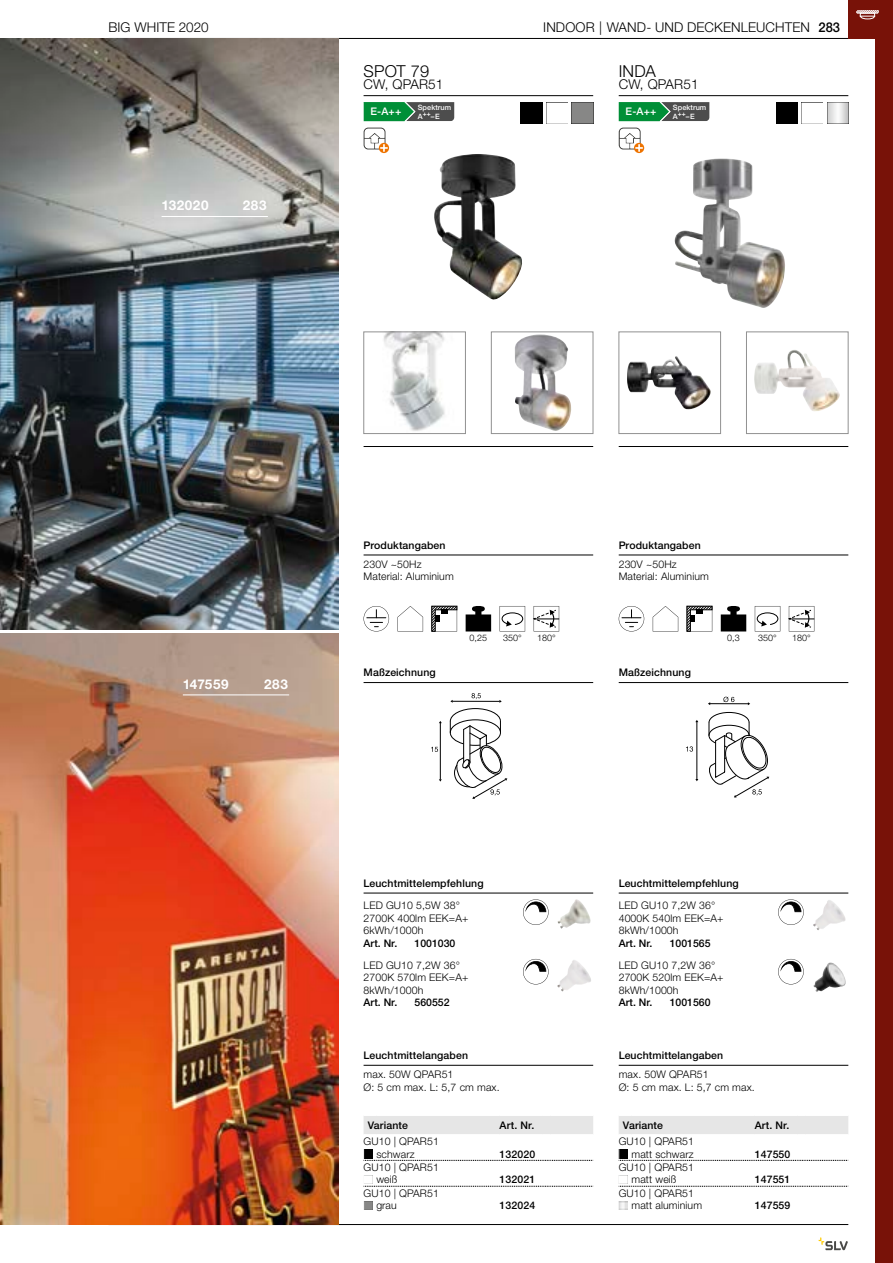
<style>
.page{position:relative;width:893px;height:1263px;background:#fff}
.page>*{position:absolute;margin:0;border:0;box-sizing:border-box;transform-origin:0 0}
.t1{font:300 16.5px "Helvetica Neue LTW1 G";letter-spacing:.01em;color:#000}
.t2{font:300 13.5px "Helvetica Neue LTW1 G";letter-spacing:.01em;color:#000}
.t3{font:700 13.5px "Helvetica Neue LTW1 G";letter-spacing:.04em;color:#fff}
.t4{font:500 13.5px "Helvetica Neue LTW1 G";color:#000;scale:.96 1}
.t5{font:300 10.5px/12.8px "Helvetica Neue LTW1 G";letter-spacing:.01em;color:#000}
.t6{font:500 10.5px "Helvetica Neue LTW1 G";letter-spacing:.01em;color:#000}
.t7{font:500 10.5px "Helvetica Neue LTW1 G";color:#fff}
.t8{font:300 9px "Helvetica Neue LTW1 G";color:#000}
.t9{font:500 7.35px/8.9px "Helvetica Neue LTW1 G";letter-spacing:.01em;color:#fff}
</style>
<div class="page">
<hr style="left:108px;top:38px;width:740px;height:1px;background:#000">
<div style="left:876px;top:38px;width:17px;height:1225px;background:#781208"></div>
<div style="left:848px;top:0;width:45px;height:39px;background:#781208"></div>
<svg style="left:857px;top:11px;width:21px;height:8px"></svg>
<div style="left:860px;top:13px;width:15px;height:3px;border:1px solid #fff"></div>
<svg style="left:819px;top:1237px;width:29px;height:13px"></svg>
<hr style="left:108px;top:1224px;width:740px;height:1px;background:#000">
<img style="left:434px;top:154px;width:88px;height:146px">
<img style="left:383px;top:334px;width:62px;height:97px">
<div style="left:364px;top:332px;width:102px;height:102px;border:1px solid #919191"></div>
<img style="left:515px;top:335px;width:56px;height:96px">
<div style="left:491px;top:332px;width:102px;height:102px;border:1px solid #919191"></div>
<svg style="left:379px;top:143px;width:10px;height:10px"></svg>
<svg style="left:364px;top:128px;width:23px;height:23px"></svg>
<img style="left:557px;top:960px;width:34px;height:32px">
<img style="left:557px;top:899px;width:34px;height:30px">
<img style="left:674px;top:159px;width:111px;height:149px">
<img style="left:627px;top:356px;width:84px;height:54px">
<div style="left:619px;top:332px;width:102px;height:102px;border:1px solid #919191"></div>
<img style="left:754px;top:350px;width:86px;height:61px">
<div style="left:746px;top:332px;width:102px;height:102px;border:1px solid #919191"></div>
<svg style="left:634px;top:143px;width:10px;height:10px"></svg>
<svg style="left:619px;top:128px;width:23px;height:23px"></svg>
<img style="left:813px;top:962px;width:33px;height:30px">
<img style="left:813px;top:900px;width:33px;height:30px">
<img style="left:0;top:38px;width:338px;height:591px">
<img style="left:0;top:634px;width:338px;height:591px">
<hr style="left:183px;top:694px;width:106px;height:1px;background:#fff">
<hr style="left:162px;top:216px;width:106px;height:1px;background:#fff">
<img style="left:521px;top:102px;width:21px;height:21px">
<img style="left:546px;top:102px;width:22px;height:21px">
<img style="left:572px;top:102px;width:21px;height:21px">
<img style="left:776px;top:102px;width:21px;height:21px">
<img style="left:802px;top:102px;width:21px;height:1px">
<img style="left:827px;top:102px;width:21px;height:21px">
<svg style="left:364px;top:102px;width:90px;height:19px;background:#2b7246"></svg>
<svg style="left:619px;top:102px;width:90px;height:19px;background:#2a7246"></svg>
<hr style="left:364px;top:95px;width:229px;height:1px;background:#000">
<hr style="left:364px;top:446px;width:229px;height:1px;background:#000">
<hr style="left:364px;top:555px;width:229px;height:1px;background:#000">
<svg style="left:364px;top:606px;width:25px;height:25px"></svg>
<svg style="left:398px;top:606px;width:25px;height:25px"></svg>
<svg style="left:432px;top:606px;width:25px;height:25px"></svg>
<svg style="left:466px;top:606px;width:25px;height:25px"></svg>
<svg style="left:500px;top:606px;width:25px;height:25px"></svg>
<svg style="left:533px;top:606px;width:26px;height:25px"></svg>
<hr style="left:364px;top:682px;width:229px;height:1px;background:#000">
<hr style="left:440px;top:723px;width:1px;height:57px;background:#000">
<svg style="left:431px;top:747px;width:7px;height:5px"></svg>
<svg style="left:450px;top:693px;width:57px;height:106px"></svg>
<svg style="left:363px;top:1116px;width:231px;height:94px"></svg>
<hr style="left:364px;top:1065px;width:229px;height:1px;background:#000">
<hr style="left:364px;top:893px;width:229px;height:1px;background:#000">
<hr style="left:619px;top:95px;width:229px;height:1px;background:#000">
<hr style="left:619px;top:446px;width:229px;height:1px;background:#000">
<hr style="left:619px;top:555px;width:229px;height:1px;background:#000">
<svg style="left:619px;top:606px;width:25px;height:25px"></svg>
<svg style="left:653px;top:606px;width:25px;height:25px"></svg>
<svg style="left:687px;top:606px;width:25px;height:25px"></svg>
<svg style="left:721px;top:606px;width:25px;height:25px"></svg>
<svg style="left:755px;top:606px;width:25px;height:25px"></svg>
<svg style="left:788px;top:606px;width:26px;height:25px"></svg>
<hr style="left:619px;top:682px;width:229px;height:1px;background:#000">
<hr style="left:710px;top:703px;width:38px;height:1px;background:#000">
<hr style="left:697px;top:722px;width:1px;height:57px;background:#000">
<svg style="left:708px;top:712px;width:61px;height:85px"></svg>
<svg style="left:686px;top:746px;width:7px;height:6px"></svg>
<svg style="left:723px;top:697px;width:11px;height:5px"></svg>
<svg style="left:618px;top:1116px;width:231px;height:94px"></svg>
<hr style="left:619px;top:1065px;width:229px;height:1px;background:#000">
<hr style="left:619px;top:893px;width:229px;height:1px;background:#000">
<svg style="left:523px;top:899px;width:26px;height:26px"></svg>
<svg style="left:523px;top:959px;width:26px;height:25px"></svg>
<svg style="left:778px;top:899px;width:26px;height:26px"></svg>
<svg style="left:778px;top:959px;width:26px;height:25px"></svg>
<p class="t2" style="left:108px;top:19px;width:102px">BIG WHITE 2020</p>
<p class="t2" style="left:543px;top:19px;width:268px">INDOOR | WAND- UND DECKENLEUCHTEN</p>
<p class="t4" style="left:818px;top:19px;width:24px">283</p>
<h1 class="t1" style="left:364px;top:61px;width:67px">SPOT 79</h1>
<p class="t2" style="left:364px;top:76px;width:81px">CW, QPAR51</p>
<h1 class="t1" style="left:619px;top:61px;width:39px">INDA</h1>
<p class="t2" style="left:619px;top:76px;width:81px">CW, QPAR51</p>
<p class="t9" style="left:418px;top:103px;width:35px">Spektrum<br>A<sup>++</sup>–E</p>
<p class="t9" style="left:673px;top:103px;width:35px">Spektrum<br>A<sup>++</sup>–E</p>
<p class="t7" style="left:370px;top:105px;width:32px">E-A++</p>
<p class="t7" style="left:626px;top:105px;width:32px">E-A++</p>
<p class="t3" style="left:162px;top:197px;width:48px">132020</p>
<p class="t3" style="left:243px;top:197px;width:25px">283</p>
<p class="t3" style="left:183px;top:675px;width:47px">147559</p>
<p class="t3" style="left:264px;top:675px;width:25px">283</p>
<p class="t6" style="left:364px;top:538px;width:84px">Produktangaben</p>
<p class="t5" style="left:364px;top:557px;width:92px">230V ~50Hz<br>Material: Aluminium</p>
<p class="t6" style="left:364px;top:666px;width:74px">Maßzeichnung</p>
<p class="t8" style="left:470px;top:632px;width:19px">0,25</p>
<p class="t8" style="left:503px;top:632px;width:20px">350°</p>
<p class="t8" style="left:537px;top:632px;width:20px">180°</p>
<p class="t6" style="left:619px;top:538px;width:84px">Produktangaben</p>
<p class="t5" style="left:619px;top:557px;width:92px">230V ~50Hz<br>Material: Aluminium</p>
<p class="t6" style="left:619px;top:666px;width:74px">Maßzeichnung</p>
<p class="t8" style="left:727px;top:632px;width:14px">0,3</p>
<p class="t8" style="left:758px;top:632px;width:20px">350°</p>
<p class="t8" style="left:792px;top:632px;width:20px">180°</p>
<p class="t6" style="left:364px;top:876px;width:122px">Leuchtmittelempfehlung</p>
<p class="t6" style="left:619px;top:876px;width:122px">Leuchtmittelempfehlung</p>
<p class="t5" style="left:364px;top:899px;width:106px">LED GU10 5,5W 38°<br>2700K 400lm EEK=A+<br>6kWh/1000h</p>
<p class="t5" style="left:619px;top:899px;width:106px">LED GU10 7,2W 36°<br>4000K 540lm EEK=A+<br>8kWh/1000h</p>
<p class="t6" style="left:364px;top:937px;width:35px">Art. Nr.</p>
<p class="t6" style="left:415px;top:937px;width:42px">1001030</p>
<p class="t6" style="left:619px;top:937px;width:35px">Art. Nr.</p>
<p class="t6" style="left:670px;top:937px;width:42px">1001565</p>
<p class="t5" style="left:364px;top:958px;width:106px">LED GU10 7,2W 36°<br>2700K 570lm EEK=A+<br>8kWh/1000h</p>
<p class="t5" style="left:619px;top:958px;width:106px">LED GU10 7,2W 36°<br>2700K 520lm EEK=A+<br>8kWh/1000h</p>
<p class="t6" style="left:364px;top:996px;width:35px">Art. Nr.</p>
<p class="t6" style="left:415px;top:996px;width:37px">560552</p>
<p class="t6" style="left:619px;top:996px;width:35px">Art. Nr.</p>
<p class="t6" style="left:670px;top:996px;width:42px">1001560</p>
<p class="t6" style="left:364px;top:1049px;width:106px">Leuchtmittelangaben</p>
<p class="t5" style="left:364px;top:1068px;width:138px">max. 50W QPAR51<br>Ø: 5 cm max. L: 5,7 cm max.</p>
<p class="t6" style="left:619px;top:1049px;width:106px">Leuchtmittelangaben</p>
<p class="t5" style="left:619px;top:1068px;width:138px">max. 50W QPAR51<br>Ø: 5 cm max. L: 5,7 cm max.</p>
<p class="t6" style="left:368px;top:1119px;width:42px">Variante</p>
<p class="t6" style="left:500px;top:1119px;width:36px">Art. Nr.</p>
<p class="t5" style="left:376px;top:1134px;width:64px;text-indent:-13px">GU10 | QPAR51 schwarz</p>
<p class="t6" style="left:500px;top:1147px;width:37px">132020</p>
<p class="t6" style="left:623px;top:1119px;width:42px">Variante</p>
<p class="t6" style="left:755px;top:1119px;width:36px">Art. Nr.</p>
<p class="t5" style="left:619px;top:1134px;width:77px;text-align:right">GU10 | QPAR51 matt schwarz</p>
<p class="t6" style="left:755px;top:1147px;width:37px">147550</p>
<p class="t5" style="left:376px;top:1160px;width:64px;text-indent:-13px">GU10 | QPAR51 weiß</p>
<p class="t6" style="left:500px;top:1173px;width:37px">132021</p>
<p class="t5" style="left:619px;top:1160px;width:77px;text-align:center">GU10 | QPAR51 matt weiß</p>
<p class="t6" style="left:755px;top:1173px;width:37px">147551</p>
<p class="t5" style="left:376px;top:1186px;width:64px;text-indent:-13px">GU10 | QPAR51 grau</p>
<p class="t6" style="left:500px;top:1199px;width:37px">132024</p>
<p class="t5" style="left:631px;top:1186px;width:72px;text-indent:-13px">GU10 | QPAR51 matt aluminium</p>
<p class="t6" style="left:755px;top:1199px;width:37px">147559</p>
</div>
